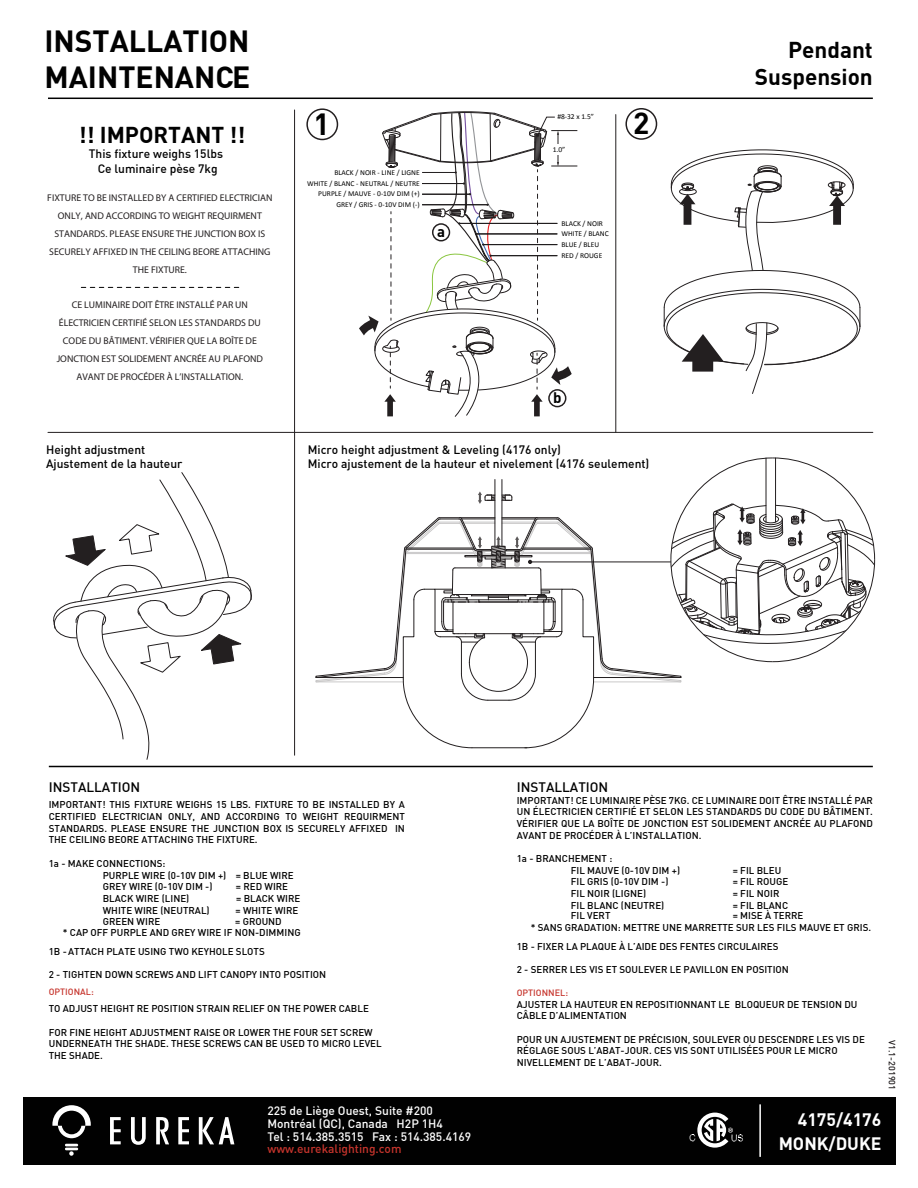
<style>
.page{position:relative;width:918px;height:1188px;background:#fff}
.page>*{position:absolute;margin:0;border:0;box-sizing:border-box;transform-origin:0 0}
.t1{font:700 30px/36px "DIN";color:#010101}
.t2{font:700 22.5px/27px "DIN";color:#010101;text-align:right}
.t3{font:700 17.7px/24px "DIN";color:#fff;text-align:right}
.t4{font:700 15px "DIN";color:#010101}
.t5{font:500 13.5px "DIN";color:#010101}
.t6{font:500 12px/14.4px "DIN";color:#010101}
.t7{font:500 12px/12.8px "DIN";color:#fff}
.t8{font:500 12px "DIN";color:#c6342c}
.t9{font:500 9.75px/11.7px "DIN";color:#010101}
.t10{font:500 9.75px/11.7px "DIN";color:#000}
.t11{font:9.75px/18px "Myriad";color:#231f20;text-align:center}
.t12{font:500 9px "DIN";color:#c6342c}
.t13{font:500 9px "DIN";letter-spacing:.005em;color:#231f20}
.t14{font:7.5px/10.5px "Calibri";color:#010101;text-align:right}
.s1{color:#010101}
</style>
<div class="page">
<div style="left:23px;top:1097px;width:872px;height:67px;background:#010101"></div>
<svg style="left:110px;top:1117px;width:11px;height:27px"></svg>
<svg style="left:178px;top:1117px;width:11px;height:27px"></svg>
<svg style="left:156px;top:1117px;width:13px;height:27px"></svg>
<svg style="left:131px;top:1117px;width:15px;height:28px"></svg>
<svg style="left:199px;top:1117px;width:35px;height:27px"></svg>
<hr style="left:759px;top:1104px;width:2px;height:53px;background:#fff">
<hr style="left:48px;top:98px;width:825px;height:1px;background:#010101">
<hr style="left:49px;top:766px;width:824px;height:1px;background:#010101">
<svg style="left:689px;top:1113px;width:54px;height:35px"></svg>
<svg style="left:306px;top:108px;width:32px;height:32px"></svg>
<svg style="left:625px;top:108px;width:32px;height:32px"></svg>
<hr style="left:294px;top:110px;width:1px;height:322px;background:#231f20">
<hr style="left:294px;top:433px;width:1px;height:322px;background:#231f20">
<hr style="left:615px;top:115px;width:1px;height:317px;background:#231f20">
<hr style="left:48px;top:432px;width:825px;height:1px;background:#231f20">
<svg style="left:663px;top:149px;width:198px;height:245px"></svg>
<svg style="left:81px;top:287px;width:159px;height:1px"></svg>
<svg style="left:53px;top:472px;width:199px;height:288px"></svg>
<hr style="left:472px;top:748px;width:55px;height:1px;background:#231f20">
<svg style="left:359px;top:111px;width:218px;height:306px"></svg>
<svg style="left:315px;top:457px;width:560px;height:291px"></svg>
<svg style="left:52px;top:1105px;width:39px;height:33px"></svg>
<svg style="left:65px;top:1144px;width:13px;height:12px"></svg>
<h1 class="t1" style="left:44px;top:21px;width:208px">INSTALLATION<br>MAINTENANCE</h1>
<h2 class="t2" style="left:79px;top:120px;width:168px">!! IMPORTANT !!</h2>
<p class="t6" style="left:89px;top:147px;width:136px;text-align:center">This fixture weighs 15lbs<br>Ce luminaire pèse 7kg</p>
<p class="t11" style="left:47px;top:190px;width:227px">FIXTURE TO BE INSTALLED BY A CERTIFIED ELECTRICIAN ONLY, AND ACCORDING TO WEIGHT REQUIRMENT STANDARDS. PLEASE ENSURE THE JUNCTION BOX IS SECURELY AFFIXED IN THE CEILING BEORE ATTACHING THE FIXTURE.</p>
<p class="t11" style="left:57px;top:296px;width:208px">CE LUMINAIRE DOIT ÊTRE INSTALLÉ PAR UN ÉLECTRICIEN CERTIFIÉ SELON LES STANDARDS DU CODE DU BÂTIMENT. VÉRIFIER QUE LA BOÎTE DE JONCTION EST SOLIDEMENT ANCRÉE AU PLAFOND AVANT DE PROCÉDER À L’INSTALLATION.</p>
<h1 class="t1" style="left:313px;top:105px;width:18px">1</h1>
<p class="t14" style="left:307px;top:168px;width:114px">BLACK / NOIR - LINE / LIGNE<br>WHITE / BLANC - NEUTRAL / NEUTRE<br>PURPLE / MAUVE - 0-10V DIM (+)<br>GREY / GRIS - 0-10V DIM (-)</p>
<h3 class="t4" style="left:437px;top:221px;width:10px">a</h3>
<p class="t14" style="left:557px;top:112px;width:38px">#8-32 x 1.5”</p>
<p class="t14" style="left:553px;top:144px;width:14px">1.0”</p>
<h1 class="t1" style="left:633px;top:104px;width:18px">2</h1>
<p class="t14" style="left:561px;top:218px;width:43px">BLACK / NOIR</p>
<p class="t14" style="left:561px;top:228px;width:49px">WHITE / BLANC</p>
<p class="t14" style="left:561px;top:239px;width:39px">BLUE / BLEU</p>
<p class="t14" style="left:561px;top:250px;width:42px">RED / ROUGE</p>
<h3 class="t4" style="left:553px;top:388px;width:10px">b</h3>
<p class="t6" style="left:46px;top:442px;width:138px">Height adjustment<br>Ajustement de la hauteur</p>
<p class="t6" style="left:308px;top:442px;width:343px">Micro height adjustment &amp; Leveling (4176 only)<br>Micro ajustement de la hauteur et nivelement (4176 seulement)</p>
<h2 class="t2" style="left:755px;top:36px;width:119px">Pendant<br>Suspension</h2>
<h3 class="t5" style="left:49px;top:778px;width:93px">INSTALLATION</h3>
<p class="t9" style="left:49px;top:799px;width:358px;text-align:justify">IMPORTANT! THIS FIXTURE WEIGHS 15 LBS. FIXTURE TO BE INSTALLED BY A CERTIFIED ELECTRICIAN ONLY, AND ACCORDING TO WEIGHT REQUIRMENT STANDARDS. PLEASE ENSURE THE JUNCTION BOX IS SECURELY AFFIXED IN THE CEILING BEORE ATTACHING THE FIXTURE.</p>
<p class="t10" style="left:103px;top:857px;width:192px;text-indent:-54px"><span class="s1">1a -</span> MAKE CONNECTIONS:<br>PURPLE WIRE (0-10V DIM +) = BLUE WIRE<br>GREY WIRE (0-10V DIM -)</p>
<p class="t10" style="left:236px;top:881px;width:54px">= RED WIRE</p>
<p class="t10" style="left:103px;top:892px;width:88px">BLACK WIRE (LINE)</p>
<p class="t10" style="left:236px;top:892px;width:66px">= BLACK WIRE</p>
<p class="t10" style="left:103px;top:904px;width:108px">WHITE WIRE (NEUTRAL)</p>
<p class="t10" style="left:235px;top:904px;width:64px">= WHITE WIRE</p>
<p class="t10" style="left:63px;top:926px;width:239px">* CAP OFF PURPLE AND GREY WIRE IF NON-DIMMING</p>
<p class="t9" style="left:49px;top:945px;width:218px">1B - ATTACH PLATE USING TWO KEYHOLE SLOTS</p>
<p class="t9" style="left:49px;top:968px;width:279px">2 - TIGHTEN DOWN SCREWS AND LIFT CANOPY INTO POSITION</p>
<p class="t12" style="left:49px;top:986px;width:46px">OPTIONAL:</p>
<p class="t9" style="left:49px;top:1003px;width:322px">TO ADJUST HEIGHT RE POSITION STRAIN RELIEF ON THE POWER CABLE</p>
<p class="t9" style="left:49px;top:1026px;width:334px">FOR FINE HEIGHT ADJUSTMENT RAISE OR LOWER THE FOUR SET SCREW<br>UNDERNEATH THE SHADE. THESE SCREWS CAN BE USED TO MICRO LEVEL<br>THE SHADE.</p>
<p class="t10" style="left:103px;top:915px;width:59px">GREEN WIRE</p>
<p class="t10" style="left:235px;top:915px;width:48px">= GROUND</p>
<p class="t7" style="left:267px;top:1104px;width:205px">225 de Liège Ouest, Suite #200<br>Montréal (QC), Canada H2P 1H4<br>Tel : 514.385.3515 Fax : 514.385.4169</p>
<p class="t8" style="left:267px;top:1141px;width:136px">www.eurekalighting.com</p>
<h3 class="t5" style="left:517px;top:778px;width:93px">INSTALLATION</h3>
<p class="t9" style="left:517px;top:794px;width:358px;text-align:justify">IMPORTANT! CE LUMINAIRE PÈSE 7KG. CE LUMINAIRE DOIT ÊTRE INSTALLÉ PAR UN ÉLECTRICIEN CERTIFIÉ ET SELON LES STANDARDS DU CODE DU BÂTIMENT.<br>VÉRIFIER QUE LA BOÎTE DE JONCTION EST SOLIDEMENT ANCRÉE AU PLAFOND AVANT DE PROCÉDER À L’INSTALLATION.</p>
<p class="t10" style="left:571px;top:852px;width:111px;text-indent:-54px"><span class="s1">1a -</span> BRANCHEMENT :<br>FIL MAUVE (0-10V DIM +)</p>
<p class="t10" style="left:733px;top:864px;width:50px">= FIL BLEU</p>
<p class="t10" style="left:571px;top:876px;width:99px">FIL GRIS (0-10V DIM -)</p>
<p class="t10" style="left:733px;top:876px;width:57px">= FIL ROUGE</p>
<p class="t10" style="left:571px;top:887px;width:77px">FIL NOIR (LIGNE)</p>
<p class="t10" style="left:733px;top:887px;width:48px">= FIL NOIR</p>
<p class="t10" style="left:571px;top:899px;width:95px">FIL BLANC (NEUTRE)</p>
<p class="t10" style="left:733px;top:899px;width:57px">= FIL BLANC</p>
<p class="t10" style="left:531px;top:921px;width:342px">* SANS GRADATION: METTRE UNE MARRETTE SUR LES FILS MAUVE ET GRIS.</p>
<p class="t9" style="left:517px;top:940px;width:263px">1B - FIXER LA PLAQUE À L’AIDE DES FENTES CIRCULAIRES</p>
<p class="t9" style="left:517px;top:964px;width:274px">2 - SERRER LES VIS ET SOULEVER LE PAVILLON EN POSITION</p>
<p class="t12" style="left:517px;top:987px;width:53px">OPTIONNEL:</p>
<p class="t9" style="left:517px;top:998px;width:342px">AJUSTER LA HAUTEUR EN REPOSITIONNANT LE BLOQUEUR DE TENSION DU<br>CÂBLE D’ALIMENTATION</p>
<p class="t9" style="left:517px;top:1033px;width:350px">POUR UN AJUSTEMENT DE PRÉCISION, SOULEVER OU DESCENDRE LES VIS DE<br>RÉGLAGE SOUS L’ABAT-JOUR. CES VIS SONT UTILISÉES POUR LE MICRO<br>NIVELLEMENT DE L’ABAT-JOUR.</p>
<p class="t10" style="left:571px;top:910px;width:41px">FIL VERT</p>
<p class="t10" style="left:733px;top:910px;width:72px">= MISE À TERRE</p>
<p class="t13" style="left:898px;top:1040px;width:52px;rotate:90deg">V1.1-201901</p>
<h3 class="t3" style="left:779px;top:1107px;width:104px">4175/4176<br>MONK/DUKE</h3>
</div>
